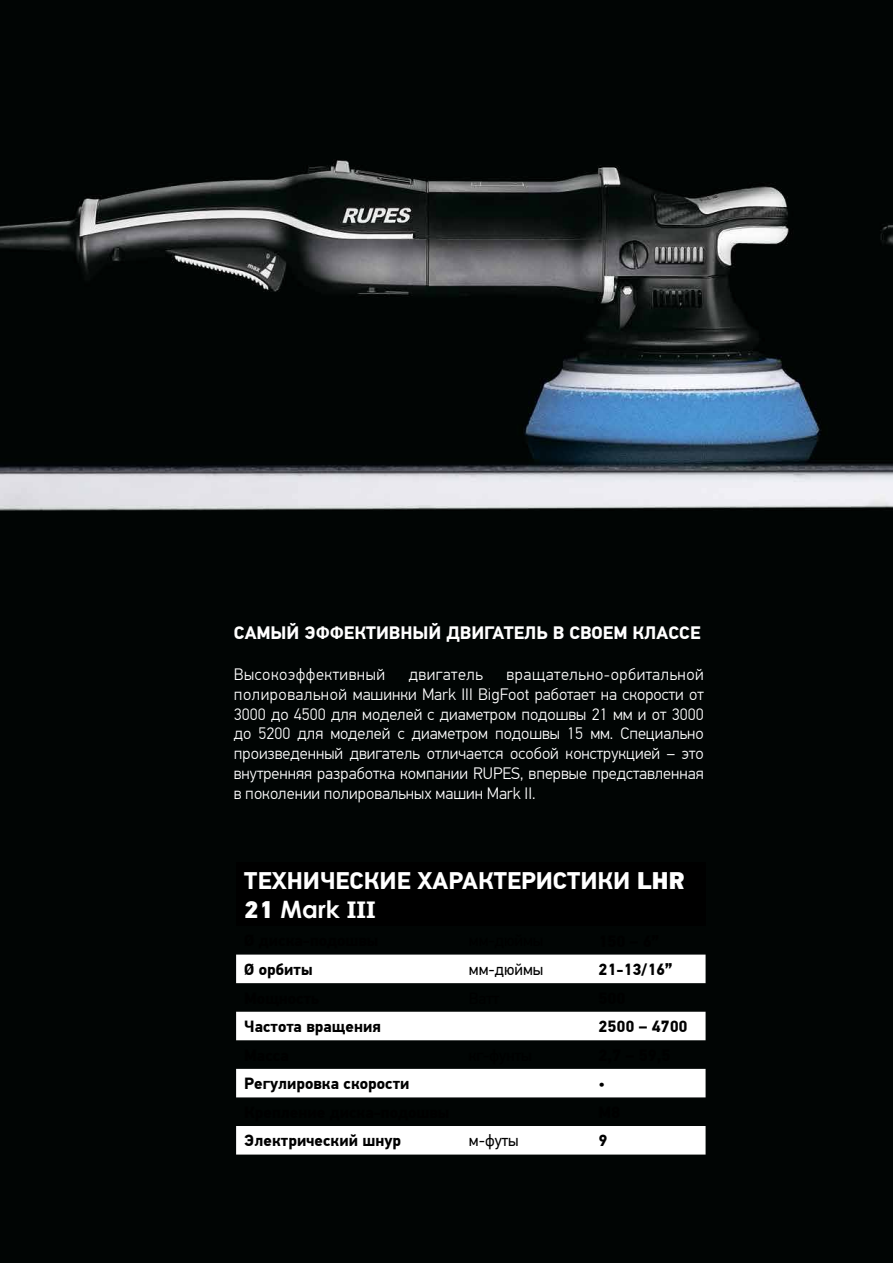
<style>
.page{position:relative;width:893px;height:1263px;background:#fff}
.page>*{position:absolute;margin:0;border:0;box-sizing:border-box;transform-origin:0 0}
.t1{font:700 24px "PF Din Text Pro";color:#fff}
.t2{font:700 24px "Century Gothic";color:#fff}
.t3{font:700 18px "PF Din Text Pro";color:#fff}
.t4{font:300 16.5px/19.8px "PF Din Text Pro";color:#fff;text-align:justify}
.t5{font:300 16.5px "PF Din Text Pro";letter-spacing:.03em;color:#fff}
.t6{font:700 16.2px "PF Din Text Pro";color:#000}
.t7{font:16.2px "PF Din Text Pro";color:#000}
.s1{font-weight:900}
.s2{font-family:"PF Din Text Pro";font-weight:900}
.s3{font-family:"Bookman Old Style"}
</style>
<div class="page">
<img style="left:0;top:0;width:893px;height:1263px">
<div style="left:236px;top:863px;width:470px;height:63px;background:#000"></div>
<svg style="left:236px;top:954px;width:470px;height:200px"></svg>
<p class="t3" style="left:234px;top:621px;width:468px">САМЫЙ ЭФФЕКТИВНЫЙ ДВИГАТЕЛЬ В СВОЕМ КЛАССЕ</p>
<p class="t5" style="left:234px;top:665px;width:153px">Высокоэффективный</p>
<p class="t5" style="left:409px;top:665px;width:76px">двигатель</p>
<p class="t4" style="left:234px;top:665px;width:471px;text-indent:273px">вращательно-орбитальной полировальной машинки Mark III BigFoot работает на скорости от 3000 до 4500 для моделей с диаметром подошвы 21 мм и от 3000 до 5200 для моделей с диаметром подошвы 15 мм. Специально произведенный двигатель отличается особой конструкцией – это внутренняя разработка компании RUPES, впервые представленная в поколении полировальных машин Mark II.</p>
<h1 class="t1" style="left:244px;top:866px;width:442px">ТЕХНИЧЕСКИЕ ХАРАКТЕРИСТИКИ <span class="s1">LHR</span></h1>
<h1 class="t2" style="left:244px;top:891px;width:133px"><span class="s2">21</span> Mark <span class="s3">III</span></h1>
<p class="t6" style="left:244px;top:959px;width:70px">Ø орбиты</p>
<p class="t7" style="left:469px;top:960px;width:76px">мм-дюймы</p>
<p class="t6" style="left:599px;top:960px;width:75px">21-13/16”</p>
<p class="t6" style="left:244px;top:1017px;width:138px">Частота вращения</p>
<p class="t6" style="left:599px;top:1017px;width:90px">2500 – 4700</p>
<p class="t6" style="left:244px;top:1074px;width:167px">Регулировка скорости</p>
<p class="t7" style="left:599px;top:1074px;width:8px">•</p>
<p class="t6" style="left:244px;top:1131px;width:158px">Электрический шнур</p>
<p class="t7" style="left:469px;top:1131px;width:51px">м-футы</p>
<p class="t6" style="left:599px;top:1131px;width:10px">9</p>
</div>
